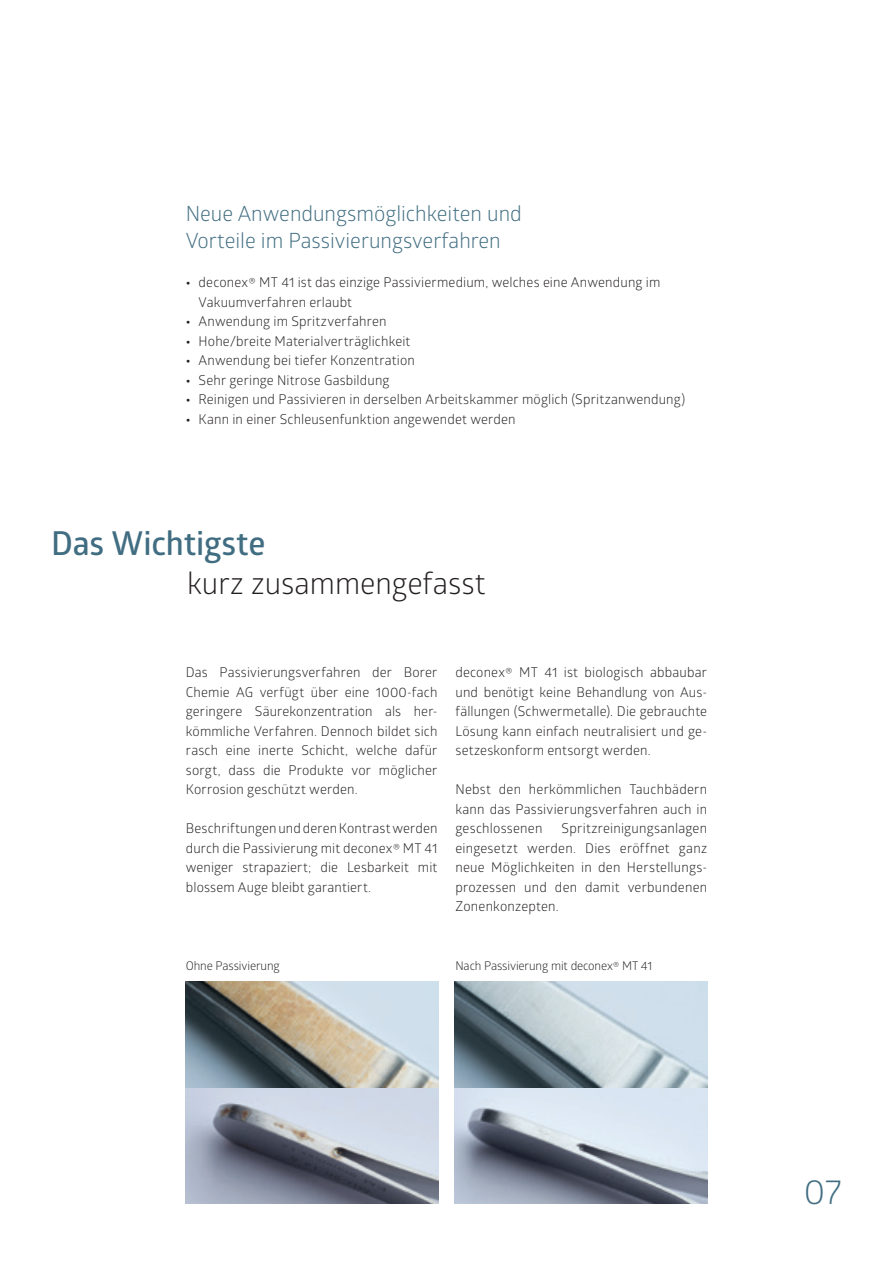
<style>
.page{position:relative;width:893px;height:1263px;background:#fff}
.page>*{position:absolute;margin:0;border:0;box-sizing:border-box;transform-origin:0 0}
.t1{font:34.5px "Glober";color:#406d81}
.t2{font:600 33px "Glober";letter-spacing:-.005em;color:#406d81}
.t3{font:30px "Glober";color:#231f20}
.t4{font:21px/27px "Glober";color:#406d81}
.t5{font:13.5px/19.5px "Glober";letter-spacing:.01em;color:#231f20;text-align:justify}
.t6{font:12px "Glober";letter-spacing:-.01em;color:#231f20}
.s1{font-weight:700}
</style>
<div class="page">
<img style="left:455px;top:981px;width:252px;height:223px">
<img style="left:186px;top:981px;width:252px;height:223px">
<h3 class="t4" style="left:186px;top:199px;width:338px">Neue Anwendungsmöglichkeiten und<br>Vorteile im Passivierungsverfahren</h3>
<p class="t5" style="left:199px;top:272px;width:463px;text-indent:-13px"><span class="s1">•</span> deconex® MT 41 ist das einzige Passiviermedium, welches eine Anwendung im<br>Vakuumverfahren erlaubt</p>
<p class="t5" style="left:186px;top:311px;width:202px"><span class="s1">•</span> Anwendung im Spritzverfahren</p>
<p class="t5" style="left:186px;top:330px;width:226px"><span class="s1">•</span> Hohe/breite Materialverträglichkeit</p>
<p class="t5" style="left:186px;top:350px;width:231px"><span class="s1">•</span> Anwendung bei tiefer Konzentration</p>
<p class="t5" style="left:186px;top:369px;width:205px"><span class="s1">•</span> Sehr geringe Nitrose Gasbildung</p>
<p class="t5" style="left:186px;top:389px;width:501px"><span class="s1">•</span> Reinigen und Passivieren in derselben Arbeitskammer möglich (Spritzanwendung)</p>
<p class="t5" style="left:186px;top:408px;width:331px"><span class="s1">•</span> Kann in einer Schleusenfunktion angewendet werden</p>
<h2 class="t2" style="left:51px;top:520px;width:216px">Das Wichtigste</h2>
<h3 class="t3" style="left:187px;top:562px;width:300px">kurz zusammengefasst</h3>
<p class="t5" style="left:186px;top:662px;width:253px">Das Passivierungsverfahren der Borer Chemie AG verfügt über eine 1000-fach geringere Säurekonzentration als her&shy;kömmliche Verfahren. Dennoch bildet sich rasch eine inerte Schicht, welche dafür sorgt, dass die Produkte vor möglicher Korrosion geschützt werden.</p>
<p class="t5" style="left:186px;top:818px;width:253px">Beschriftungen und deren Kontrast werden durch die Passivierung mit deconex® MT 41 weniger strapaziert; die Lesbarkeit mit blossem Auge bleibt garantiert.</p>
<p class="t5" style="left:455px;top:662px;width:253px">deconex® MT 41 ist biologisch abbaubar und benötigt keine Behandlung von Aus&shy;fällungen (Schwermetalle). Die gebrauchte Lösung kann einfach neutralisiert und ge&shy;setzeskonform entsorgt werden.</p>
<p class="t5" style="left:455px;top:779px;width:253px">Nebst den herkömmlichen Tauchbädern kann das Passivierungsverfahren auch in geschlossenen</p>
<p class="t5" style="left:455px;top:818px;width:253px;text-indent:106px">Spritzreinigungsanlagen eingesetzt werden. Dies eröffnet ganz neue Möglichkeiten in den Herstellungs&shy;prozessen und den damit verbundenen Zonenkonzepten.</p>
<p class="t6" style="left:186px;top:957px;width:95px">Ohne Passivierung</p>
<p class="t6" style="left:455px;top:957px;width:198px">Nach Passivierung mit deconex® MT 41</p>
<h1 class="t1" style="left:804px;top:1167px;width:40px">07</h1>
</div>
